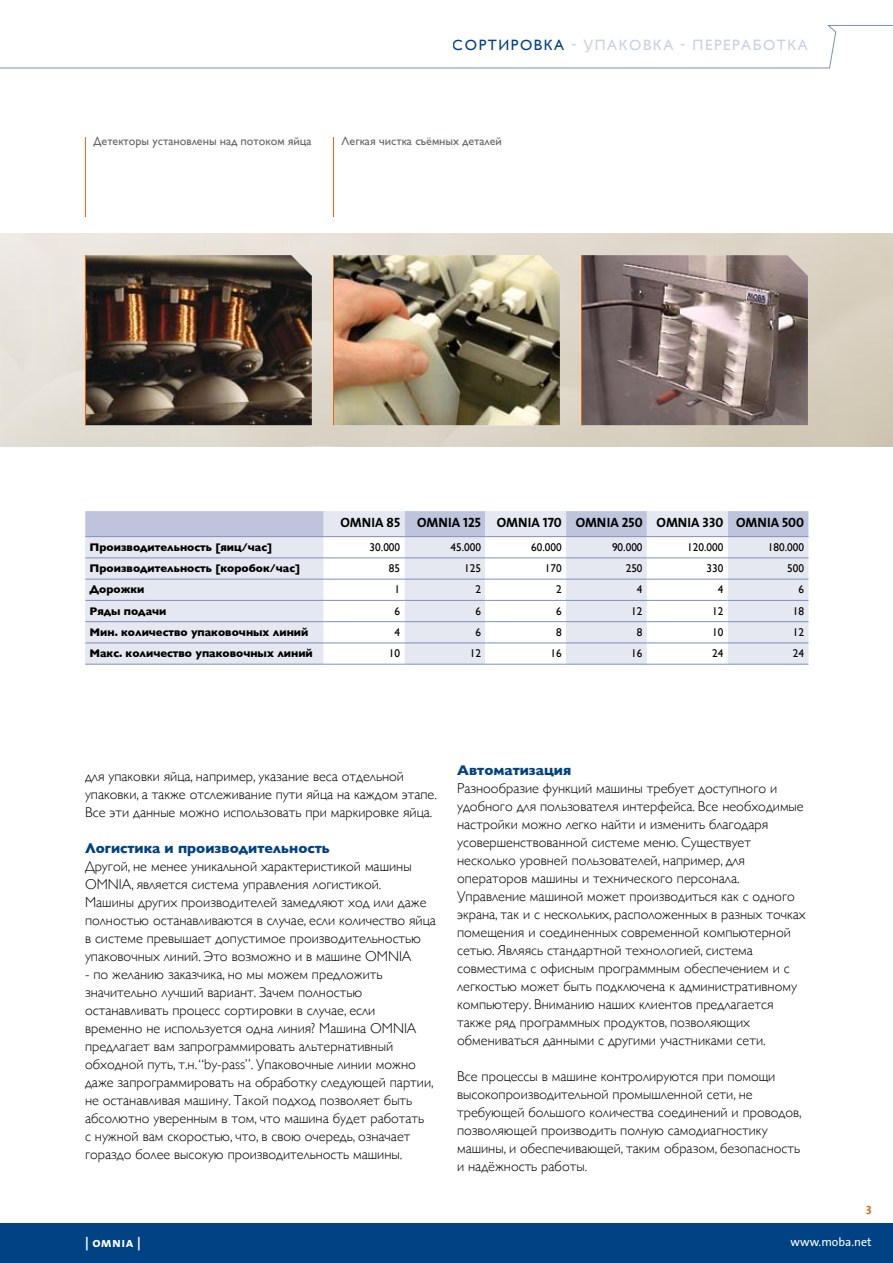
<style>
.page{position:relative;width:893px;height:1263px;background:#fff}
.page>*{position:absolute;margin:0;border:0;box-sizing:border-box;transform-origin:0 0}
.t1{font:15px "Gill Sans";letter-spacing:.1em;color:#cbd0e3}
.t2{font:300 14.25px/18px "Gill Sans";color:#000}
.t3{font:700 14.25px "Gill Sans";color:#004283}
.t4{font:700 13.5px "The Sans";color:#000}
.t5{font:13.5px "The Sans Bold Caps";letter-spacing:.025em;color:#fff}
.t6{font:12px "Gill Sans";color:#646567}
.t7{font:12px "The Sans";color:#fff}
.t8{font:700 12px "The Sans";color:#e4680b}
.t9{font:700 11.25px "Gill Sans";color:#000}
.t10{font:11.25px "Gill Sans";color:#000}
.s1{color:#004283}
.s2{font-family:"The Sans Bold Caps";font-weight:400}
</style>
<div class="page">
<div style="left:0;top:1223px;width:893px;height:40px;background:#004283"></div>
<div style="left:0;top:234px;width:893px;height:212px;background:linear-gradient(to right,#e8e4dc,#d6ccbc)"></div>
<img style="left:582px;top:255px;width:226px;height:170px">
<img style="left:334px;top:255px;width:226px;height:170px">
<img style="left:86px;top:255px;width:226px;height:170px">
<svg style="left:85px;top:511px;width:723px;height:25px;background:#cbd0e3"></svg>
<div style="left:85px;top:537px;width:723px;height:127px;background:#e5e7f1"></div>
<svg style="left:324px;top:537px;width:404px;height:127px"></svg>
<hr style="left:85px;top:536px;width:239px;height:1px;background:#8090ba">
<hr style="left:324px;top:536px;width:80px;height:1px;background:#8090ba">
<hr style="left:404px;top:536px;width:81px;height:1px;background:#8090ba">
<hr style="left:485px;top:536px;width:81px;height:1px;background:#8090ba">
<hr style="left:566px;top:536px;width:81px;height:1px;background:#8090ba">
<hr style="left:647px;top:536px;width:81px;height:1px;background:#8090ba">
<hr style="left:728px;top:536px;width:80px;height:1px;background:#8090ba">
<hr style="left:85px;top:557px;width:239px;height:1px;background:#8090ba">
<hr style="left:324px;top:557px;width:80px;height:1px;background:#8090ba">
<hr style="left:404px;top:557px;width:81px;height:1px;background:#8090ba">
<hr style="left:485px;top:557px;width:81px;height:1px;background:#8090ba">
<hr style="left:566px;top:557px;width:81px;height:1px;background:#8090ba">
<hr style="left:647px;top:557px;width:81px;height:1px;background:#8090ba">
<hr style="left:728px;top:557px;width:80px;height:1px;background:#8090ba">
<hr style="left:85px;top:579px;width:239px;height:1px;background:#8090ba">
<hr style="left:324px;top:579px;width:80px;height:1px;background:#8090ba">
<hr style="left:404px;top:579px;width:81px;height:1px;background:#8090ba">
<hr style="left:485px;top:579px;width:81px;height:1px;background:#8090ba">
<hr style="left:566px;top:579px;width:81px;height:1px;background:#8090ba">
<hr style="left:647px;top:579px;width:81px;height:1px;background:#8090ba">
<hr style="left:728px;top:579px;width:80px;height:1px;background:#8090ba">
<hr style="left:85px;top:600px;width:239px;height:1px;background:#8090ba">
<hr style="left:324px;top:600px;width:80px;height:1px;background:#8090ba">
<hr style="left:404px;top:600px;width:81px;height:1px;background:#8090ba">
<hr style="left:485px;top:600px;width:81px;height:1px;background:#8090ba">
<hr style="left:566px;top:600px;width:81px;height:1px;background:#8090ba">
<hr style="left:647px;top:600px;width:81px;height:1px;background:#8090ba">
<hr style="left:728px;top:600px;width:80px;height:1px;background:#8090ba">
<hr style="left:85px;top:621px;width:239px;height:1px;background:#8090ba">
<hr style="left:324px;top:621px;width:80px;height:1px;background:#8090ba">
<hr style="left:404px;top:621px;width:81px;height:1px;background:#8090ba">
<hr style="left:485px;top:621px;width:81px;height:1px;background:#8090ba">
<hr style="left:566px;top:621px;width:81px;height:1px;background:#8090ba">
<hr style="left:647px;top:621px;width:81px;height:1px;background:#8090ba">
<hr style="left:728px;top:621px;width:80px;height:1px;background:#8090ba">
<hr style="left:85px;top:642px;width:239px;height:1px;background:#8090ba">
<hr style="left:324px;top:642px;width:80px;height:1px;background:#8090ba">
<hr style="left:404px;top:642px;width:81px;height:1px;background:#8090ba">
<hr style="left:485px;top:642px;width:81px;height:1px;background:#8090ba">
<hr style="left:566px;top:642px;width:81px;height:1px;background:#8090ba">
<hr style="left:647px;top:642px;width:81px;height:1px;background:#8090ba">
<hr style="left:728px;top:642px;width:80px;height:1px;background:#8090ba">
<hr style="left:85px;top:664px;width:239px;height:1px;background:#8090ba">
<hr style="left:324px;top:664px;width:80px;height:1px;background:#8090ba">
<hr style="left:404px;top:664px;width:81px;height:1px;background:#8090ba">
<hr style="left:485px;top:664px;width:81px;height:1px;background:#8090ba">
<hr style="left:566px;top:664px;width:81px;height:1px;background:#8090ba">
<hr style="left:647px;top:664px;width:81px;height:1px;background:#8090ba">
<hr style="left:728px;top:664px;width:80px;height:1px;background:#8090ba">
<svg style="left:0;top:25px;width:893px;height:44px"></svg>
<hr style="left:85px;top:137px;width:1px;height:80px;background:#e4680b">
<hr style="left:333px;top:137px;width:1px;height:80px;background:#e4680b">
<hr style="left:85px;top:255px;width:1px;height:170px;background:#e4680b">
<hr style="left:333px;top:255px;width:1px;height:170px;background:#e4680b">
<hr style="left:581px;top:255px;width:1px;height:170px;background:#e4680b">
<p class="t1" style="left:453px;top:36px;width:357px"><span class="s1">СОРТИРОВКА</span> - УПАКОВКА - ПЕРЕРАБОТКА</p>
<p class="t6" style="left:94px;top:134px;width:220px">Детекторы установлены над потоком яйца</p>
<p class="t6" style="left:342px;top:134px;width:162px">Легкая чистка съёмных деталей</p>
<p class="t4" style="left:340px;top:511px;width:61px">OMNIA <span class="s2">85</span></p>
<p class="t4" style="left:417px;top:511px;width:388px">OMNIA <span class="s2">125</span> OMNIA <span class="s2">170</span> OMNIA <span class="s2">250</span> OMNIA <span class="s2">330</span> OMNIA <span class="s2">500</span></p>
<p class="t9" style="left:90px;top:540px;width:184px">Производительность [яиц/час]</p>
<p class="t10" style="left:370px;top:540px;width:32px">30.000</p>
<p class="t10" style="left:450px;top:540px;width:32px">45.000</p>
<p class="t10" style="left:531px;top:540px;width:32px">60.000</p>
<p class="t10" style="left:612px;top:540px;width:32px">90.000</p>
<p class="t10" style="left:687px;top:540px;width:38px">120.000</p>
<p class="t10" style="left:768px;top:540px;width:38px">180.000</p>
<p class="t9" style="left:89px;top:562px;width:212px">Производительность [коробок/час]</p>
<p class="t10" style="left:389px;top:562px;width:13px">85</p>
<p class="t10" style="left:464px;top:562px;width:18px">125</p>
<p class="t10" style="left:545px;top:562px;width:18px">170</p>
<p class="t10" style="left:626px;top:562px;width:18px">250</p>
<p class="t10" style="left:706px;top:562px;width:18px">330</p>
<p class="t10" style="left:787px;top:562px;width:18px">500</p>
<p class="t9" style="left:89px;top:583px;width:57px">Дорожки</p>
<p class="t10" style="left:395px;top:583px;width:7px">1</p>
<p class="t10" style="left:475px;top:583px;width:7px">2</p>
<p class="t10" style="left:556px;top:583px;width:7px">2</p>
<p class="t10" style="left:637px;top:583px;width:7px">4</p>
<p class="t10" style="left:718px;top:583px;width:7px">4</p>
<p class="t10" style="left:798px;top:583px;width:7px">6</p>
<p class="t9" style="left:89px;top:604px;width:78px">Ряды подачи</p>
<p class="t10" style="left:395px;top:604px;width:7px">6</p>
<p class="t10" style="left:475px;top:604px;width:7px">6</p>
<p class="t10" style="left:556px;top:604px;width:7px">6</p>
<p class="t10" style="left:631px;top:604px;width:13px">12</p>
<p class="t10" style="left:712px;top:604px;width:13px">12</p>
<p class="t10" style="left:793px;top:604px;width:13px">18</p>
<p class="t9" style="left:89px;top:625px;width:220px">Мин. количество упаковочных линий</p>
<p class="t10" style="left:395px;top:625px;width:7px">4</p>
<p class="t10" style="left:475px;top:625px;width:7px">6</p>
<p class="t10" style="left:556px;top:625px;width:7px">8</p>
<p class="t10" style="left:637px;top:625px;width:7px">8</p>
<p class="t10" style="left:712px;top:625px;width:13px">10</p>
<p class="t10" style="left:793px;top:625px;width:13px">12</p>
<p class="t9" style="left:89px;top:647px;width:225px">Макс. количество упаковочных линий</p>
<p class="t10" style="left:389px;top:647px;width:13px">10</p>
<p class="t10" style="left:470px;top:647px;width:13px">12</p>
<p class="t10" style="left:550px;top:647px;width:13px">16</p>
<p class="t10" style="left:631px;top:647px;width:13px">16</p>
<p class="t10" style="left:712px;top:647px;width:13px">24</p>
<p class="t10" style="left:793px;top:647px;width:13px">24</p>
<p class="t2" style="left:85px;top:767px;width:353px">для упаковки яйца, например, указание веса отдельной упаковки, а также отслеживание пути яйца на каждом этапе.<br>Все эти данные можно использовать при маркировке яйца.</p>
<p class="t3" style="left:85px;top:840px;width:246px">Логистика и производительность</p>
<p class="t2" style="left:85px;top:857px;width:352px">Другой, не менее уникальной характеристикой машины OMNIA, является система управления логистикой.<br>Машины других производителей замедляют ход или даже полностью останавливаются в случае, если количество яйца в системе превышает допустимое производительностью упаковочных линий. Это возможно и в машине OMNIA</p>
<p class="t2" style="left:85px;top:965px;width:350px">- по желанию заказчика, но мы можем предложить значительно лучший вариант. Зачем полностью останавливать процесс сортировки в случае, если временно не используется одна линия? Машина OMNIA предлагает вам запрограммировать альтернативный обходной путь, т.н. “by-pass”. Упаковочные линии можно даже запрограммировать на обработку следующей партии, не останавливая машину. Такой подход позволяет быть абсолютно уверенным в том, что машина будет работать с нужной вам скоростью, что, в свою очередь, означает гораздо более высокую производительность машины.</p>
<p class="t5" style="left:85px;top:1231px;width:57px">| omnia |</p>
<p class="t3" style="left:457px;top:762px;width:116px">Автоматизация</p>
<p class="t2" style="left:457px;top:779px;width:350px">Разнообразие функций машины требует доступного и удобного для пользователя интерфейса. Все необходимые настройки можно легко найти и изменить благодаря усовершенствованной системе меню. Существует несколько уровней пользователей, например, для операторов машины и технического персонала.<br>Управление машиной может производиться как с одного экрана, так и с нескольких, расположенных в разных точках помещения и соединенных современной компьютерной сетью. Являясь стандартной технологией, система совместима с офисным программным обеспечением и с легкостью может быть подключена к административному компьютеру. Вниманию наших клиентов предлагается также ряд программных продуктов, позволяющих обмениваться данными с другими участниками сети.</p>
<p class="t2" style="left:457px;top:1067px;width:346px">Все процессы в машине контролируются при помощи высокопроизводительной промышленной сети, не требующей большого количества соединений и проводов, позволяющей производить полную самодиагностику машины, и обеспечивающей, таким образом, безопасность и надёжность работы.</p>
<p class="t8" style="left:866px;top:1198px;width:7px">3</p>
<p class="t7" style="left:790px;top:1232px;width:83px">www.moba.net</p>
</div>
